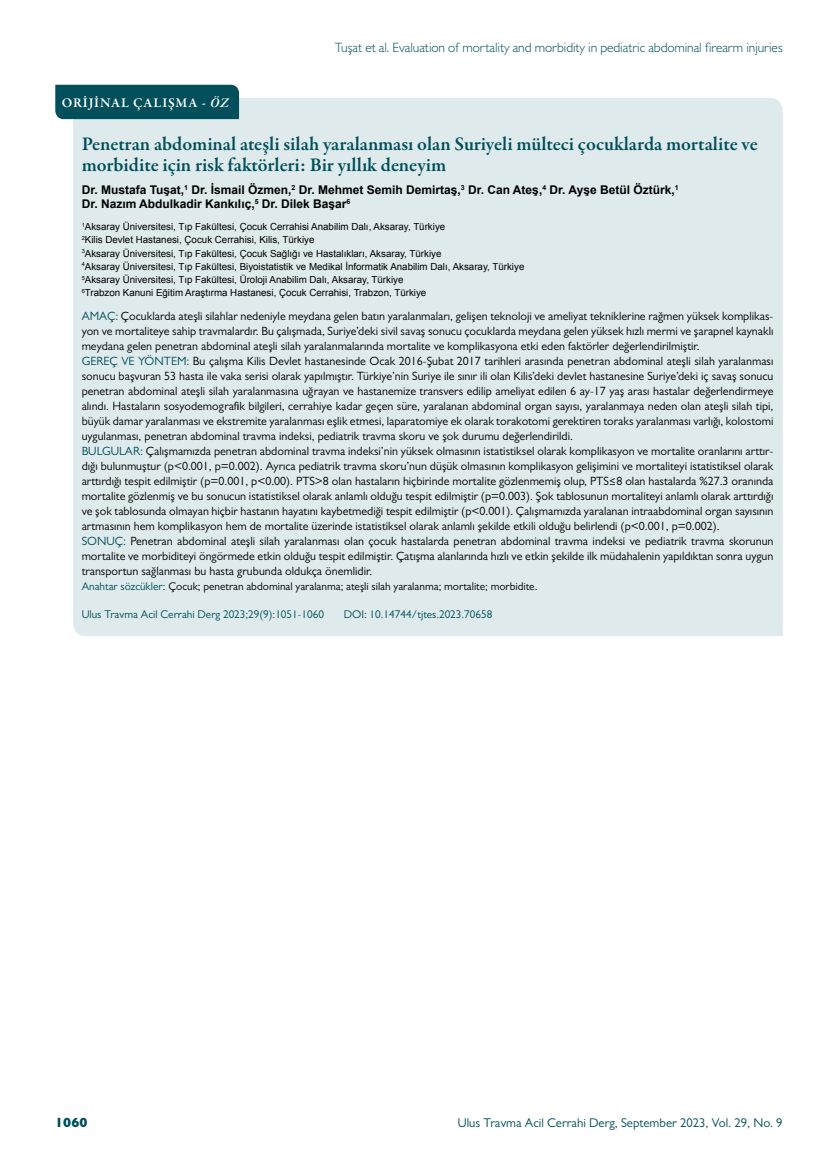
<style>
.page{position:relative;width:838px;height:1170px;background:#fff}
.page>*{position:absolute;margin:0;border:0;box-sizing:border-box;transform-origin:0 0}
.t1{font:600 19.5px/21px "Garamond Premr Pro";color:#004f5a}
.t2{font:300 13.5px "Gill Sans MT Pro";letter-spacing:-.005em;color:#004f5a}
.t3{font:600 13.5px "Garamond Premr Pro";letter-spacing:.06em;color:#fff}
.t4{font:800 13.5px "Gill Sans MT Pro";color:#004f5a}
.t5{font:12.75px "Gill Sans MT Pro";color:#004f5a}
.t6{font:12px/15px "Gill Sans MT Pro";color:#000}
.t7{font:700 12px/14.4px "Arial";color:#000}
.t8{font:11.25px "Gill Sans MT Pro";color:#000}
.t9{font:11.25px "Gill Sans MT Pro";color:#004f5a}
.t10{font:9.75px/13.2px "Arial";color:#000}
.s1{font-style:italic}
.s2{color:#004f5a}
</style>
<div class="page">
<div style="left:73px;top:98px;width:709px;height:538px;background:#deeaec"></div>
<div style="left:55px;top:85px;width:184px;height:34px;background:#004f5a"></div>
<p class="t3" style="left:62px;top:94px;width:168px">ORİJİNAL ÇALIŞMA - <span class="s1">ÖZ</span></p>
<p class="t2" style="left:335px;top:39px;width:449px">Tuşat et al. Evaluation of mortality and morbidity in pediatric abdominal firearm injuries</p>
<h1 class="t1" style="left:82px;top:134px;width:677px">Penetran abdominal ateşli silah yaralanması olan Suriyeli mülteci çocuklarda mortalite ve morbidite için risk faktörleri: Bir yıllık deneyim</h1>
<p class="t7" style="left:82px;top:183px;width:598px">Dr. Mustafa Tuşat,<sup>1</sup> Dr. İsmail Özmen,<sup>2</sup> Dr. Mehmet Semih Demirtaş,<sup>3</sup> Dr. Can Ateş,<sup>4</sup> Dr. Ayşe Betül Öztürk,<sup>1<br></sup>Dr. Nazım Abdulkadir Kankılıç,<sup>5</sup> Dr. Dilek Başar<sup>6</sup></p>
<p class="t10" style="left:82px;top:220px;width:444px"><sup>1</sup>Aksaray Üniversitesi, Tıp Fakültesi, Çocuk Cerrahisi Anabilim Dalı, Aksaray, Türkiye<br><sup>2</sup>Kilis Devlet Hastanesi, Çocuk Cerrahisi, Kilis, Türkiye<br><sup>3</sup>Aksaray Üniversitesi, Tıp Fakültesi, Çocuk Sağlığı ve Hastalıkları, Aksaray, Türkiye<br><sup>4</sup>Aksaray Üniversitesi, Tıp Fakültesi, Biyoistatistik ve Medikal İnformatik Anabilim Dalı, Aksaray, Türkiye <sup>5</sup>Aksaray Üniversitesi, Tıp Fakültesi, Üroloji Anabilim Dalı, Aksaray, Türkiye<br><sup>6</sup>Trabzon Kanuni Eğitim Araştırma Hastanesi, Çocuk Cerrahisi, Trabzon, Türkiye</p>
<p class="t6" style="left:82px;top:308px;width:693px"><span class="s2">AMAÇ:</span> Çocuklarda ateşli silahlar nedeniyle meydana gelen batın yaralanmaları, gelişen teknoloji ve ameliyat tekniklerine rağmen yüksek komplikas&shy;yon ve mortaliteye sahip travmalardır. Bu çalışmada, Suriye’deki sivil savaş sonucu çocuklarda meydana gelen yüksek hızlı mermi ve şarapnel kaynaklı meydana gelen penetran abdominal ateşli silah yaralanmalarında mortalite ve komplikasyona etki eden faktörler değerlendirilmiştir.<br><span class="s2">GEREÇ VE YÖNTEM:</span> Bu çalışma Kilis Devlet hastanesinde Ocak 2016-Şubat 2017 tarihleri arasında penetran abdominal ateşli silah yaralanması sonucu başvuran 53 hasta ile vaka serisi olarak yapılmıştır. Türkiye’nin Suriye ile sınır ili olan Kilis’deki devlet hastanesine Suriye’deki iç savaş sonucu penetran abdominal ateşli silah yaralanmasına uğrayan ve hastanemize transvers edilip ameliyat edilen 6 ay-17 yaş arası hastalar değerlendirmeye alındı. Hastaların sosyodemografik bilgileri, cerrahiye kadar geçen süre, yaralanan abdominal organ sayısı, yaralanmaya neden olan ateşli silah tipi, büyük damar yaralanması ve ekstremite yaralanması eşlik etmesi, laparatomiye ek olarak torakotomi gerektiren toraks yaralanması varlığı, kolostomi uygulanması, penetran abdominal travma indeksi, pediatrik travma skoru ve şok durumu değerlendirildi.<br><span class="s2">BULGULAR:</span> Çalışmamızda penetran abdominal travma indeksi’nin yüksek olmasının istatistiksel olarak komplikasyon ve mortalite oranlarını arttır&shy;dığı bulunmuştur (p&lt;0.001, p=0.002). Ayrıca pediatrik travma skoru’nun düşük olmasının komplikasyon gelişimini ve mortaliteyi istatistiksel olarak arttırdığı tespit edilmiştir (p=0.001, p&lt;0.00). PTS&gt;8 olan hastaların hiçbirinde mortalite gözlenmemiş olup, PTS≤8 olan hastalarda %27.3 oranında mortalite gözlenmiş ve bu sonucun istatistiksel olarak anlamlı olduğu tespit edilmiştir (p=0.003). Şok tablosunun mortaliteyi anlamlı olarak arttırdığı ve şok tablosunda olmayan hiçbir hastanın hayatını kaybetmediği tespit edilmiştir (p&lt;0.001). Çalışmamızda yaralanan intraabdominal organ sayısının artmasının hem komplikasyon hem de mortalite üzerinde istatistiksel olarak anlamlı şekilde etkili olduğu belirlendi (p&lt;0.001, p=0.002).<br><span class="s2">SONUÇ:</span> Penetran abdominal ateşli silah yaralanması olan çocuk hastalarda penetran abdominal travma indeksi ve pediatrik travma skorunun mortalite ve morbiditeyi öngörmede etkin olduğu tespit edilmiştir. Çatışma alanlarında hızlı ve etkin şekilde ilk müdahalenin yapıldıktan sonra uygun transportun sağlanması bu hasta grubunda oldukça önemlidir.</p>
<p class="t8" style="left:82px;top:579px;width:457px"><span class="s2">Anahtar sözcükler:</span> Çocuk; penetran abdominal yaralanma; ateşli silah yaralanma; mortalite; morbidite.</p>
<p class="t9" style="left:82px;top:607px;width:244px">Ulus Travma Acil Cerrahi Derg 2023;29(9):1051-1060</p>
<p class="t9" style="left:344px;top:607px;width:150px">DOI: 10.14744/tjtes.2023.70658</p>
<p class="t4" style="left:55px;top:1114px;width:34px">1060</p>
<p class="t5" style="left:458px;top:1115px;width:326px">Ulus Travma Acil Cerrahi Derg, September 2023, Vol. 29, No. 9</p>
</div>
